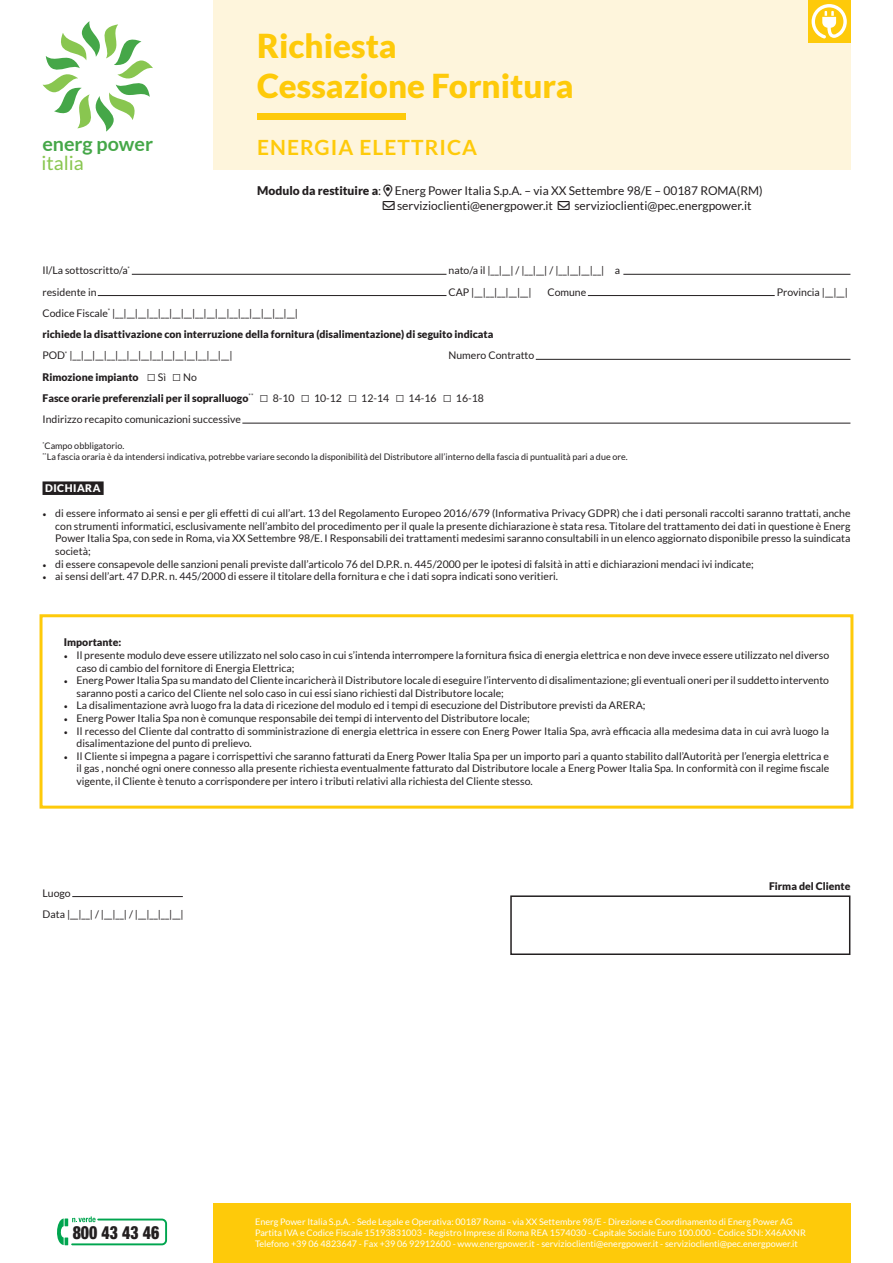
<style>
.page{position:relative;width:893px;height:1263px;background:#fff}
.page>*{position:absolute;margin:0;border:0;box-sizing:border-box;transform-origin:0 0}
.t1{font:900 33px/39.6px "Lato";color:#feca0a}
.t2{font:700 21px "Lato";letter-spacing:.05em;color:#feca0a}
.t3{font:700 19.5px "Lato";color:#45a748}
.t4{font:19.5px "Lato";color:#89c650}
.t5{font:900 condensed 18.3px "Helvetica Neue LT Std";color:#231f20;scale:.87 1}
.t6{font:12px "Lato";color:#231f20}
.t7{font:10.5px/12.6px "Lato";color:#231f20}
.t8{font:900 10.5px "Lato";color:#231f20}
.t9{font:900 10.5px "Lato";letter-spacing:.05em;color:#fff}
.t10{font:9px/10.8px "Lato";color:#fff}
.t11{font:9px "Lato";color:#231f20}
.s1{font-weight:900}
.s2{font-family:"Arial";font-weight:400;font-size:15px}
.s3{font-weight:400}
.s4{font-family:"Minion Pro"}
</style>
<div class="page">
<div style="left:213px;top:1203px;width:637px;height:60px;background:#feca0a"></div>
<div style="left:213px;top:0;width:637px;height:170px;background:#fef5dc"></div>
<div style="left:257px;top:114px;width:149px;height:6px;background:#feca0a"></div>
<svg style="left:57px;top:1216px;width:111px;height:30px"></svg>
<div style="left:808px;top:0;width:42px;height:43px;background:#feca0a"></div>
<svg style="left:812px;top:4px;width:35px;height:34px"></svg>
<div style="left:43px;top:481px;width:61px;height:14px;background:#231f20"></div>
<hr style="left:72px;top:896px;width:111px;height:1px;background:#231f20">
<svg style="left:510px;top:895px;width:341px;height:60px"></svg>
<hr style="left:132px;top:274px;width:314px;height:1px;background:#231f20">
<hr style="left:623px;top:274px;width:227px;height:1px;background:#231f20">
<hr style="left:98px;top:295px;width:348px;height:1px;background:#231f20">
<hr style="left:588px;top:295px;width:187px;height:1px;background:#231f20">
<hr style="left:536px;top:359px;width:314px;height:1px;background:#231f20">
<hr style="left:242px;top:423px;width:608px;height:1px;background:#231f20">
<svg style="left:39px;top:614px;width:815px;height:195px"></svg>
<svg style="left:43px;top:21px;width:110px;height:111px"></svg>
<h3 class="t3" style="left:42px;top:132px;width:112px">energ power</h3>
<h3 class="t4" style="left:41px;top:152px;width:44px">italia</h3>
<h1 class="t1" style="left:257px;top:26px;width:318px">Richiesta<br>Cessazione Fornitura</h1>
<h2 class="t2" style="left:257px;top:135px;width:221px">ENERGIA ELETTRICA</h2>
<p class="t6" style="left:257px;top:184px;width:507px"><span class="s1">Modulo da restituire a</span>: Energ Power Italia S.p.A. – via XX Settembre 98/E – 00187 ROMA(RM)</p>
<p class="t6" style="left:383px;top:199px;width:370px">→ servizioclienti@energpower.it → servizioclienti@pec.energpower.it</p>
<p class="t7" style="left:43px;top:264px;width:89px">Il/La sottoscritto/a<sup>*</sup></p>
<p class="t7" style="left:448px;top:264px;width:157px">nato/a il |__|__| / |__|__| / |__|__|__|__|</p>
<p class="t7" style="left:615px;top:264px;width:7px">a</p>
<p class="t7" style="left:43px;top:285px;width:56px">residente in</p>
<p class="t7" style="left:448px;top:285px;width:85px">CAP |__|__|__|__|__|</p>
<p class="t7" style="left:547px;top:285px;width:40px">Comune</p>
<p class="t7" style="left:777px;top:285px;width:73px">Provincia |__|__|</p>
<p class="t7" style="left:43px;top:307px;width:257px">Codice Fiscale<sup>*</sup> |__|__|__|__|__|__|__|__|__|__|__|__|__|__|__|__|</p>
<p class="t8" style="left:43px;top:328px;width:452px">richiede la disattivazione con interruzione della fornitura (disalimentazione) di seguito indicata</p>
<p class="t7" style="left:43px;top:349px;width:192px">POD<sup>*</sup> |__|__|__|__|__|__|__|__|__|__|__|__|__|__|</p>
<p class="t7" style="left:448px;top:349px;width:87px">Numero Contratto</p>
<p class="t8" style="left:43px;top:371px;width:156px">Rimozione impianto <span class="s2">□</span> <span class="s3">Sì</span> <span class="s2">□</span> <span class="s3">No</span></p>
<p class="t8" style="left:43px;top:392px;width:443px">Fasce orarie preferenziali per il sopralluogo<sup>**</sup> <span class="s2">□</span> <span class="s3">8-10</span> <span class="s2">□</span> <span class="s3">10-12</span> <span class="s2">□</span> <span class="s3">12-14</span> <span class="s2">□</span> <span class="s3">14-16</span> <span class="s2">□</span> <span class="s3">16-18</span></p>
<p class="t7" style="left:43px;top:413px;width:200px">Indirizzo recapito comunicazioni successive</p>
<p class="t11" style="left:43px;top:441px;width:83px"><sup>*</sup>Campo obbligatorio.</p>
<p class="t11" style="left:43px;top:451px;width:587px"><sup>**</sup>La fascia oraria è da intendersi indicativa, potrebbe variare secondo la disponibilità del Distributore all’interno della fascia di puntualità pari a due ore.</p>
<p class="t9" style="left:45px;top:482px;width:57px">DICHIARA</p>
<p class="t7" style="left:55px;top:507px;width:797px;text-align:justify;text-indent:-13px"><span class="s4">•</span> di essere informato ai sensi e per gli effetti di cui all’art. 13 del Regolamento Europeo 2016/679 (Informativa Privacy GDPR) che i dati personali raccolti saranno trattati, anche con strumenti informatici, esclusivamente nell’ambito del procedimento per il quale la presente dichiarazione è stata resa. Titolare del trattamento dei dati in questione è Energ Power Italia Spa, con sede in Roma, via XX Settembre 98/E. I Responsabili dei trattamenti medesimi saranno consultabili in un elenco aggiornato disponibile presso la suindicata società;</p>
<p class="t7" style="left:43px;top:557px;width:713px"><span class="s4">•</span> di essere consapevole delle sanzioni penali previste dall’articolo 76 del D.P.R. n. 445/2000 per le ipotesi di falsità in atti e dichiarazioni mendaci ivi indicate;</p>
<p class="t7" style="left:43px;top:570px;width:517px"><span class="s4">•</span> ai sensi dell’art. 47 D.P.R. n. 445/2000 di essere il titolare della fornitura e che i dati sopra indicati sono veritieri.</p>
<p class="t8" style="left:64px;top:636px;width:59px">Importante:</p>
<p class="t7" style="left:77px;top:649px;width:754px;text-indent:-13px"><span class="s4">•</span> Il presente modulo deve essere utilizzato nel solo caso in cui s’intenda interrompere la fornitura fisica di energia elettrica e non deve invece essere utilizzato nel diverso caso di cambio del fornitore di Energia Elettrica;</p>
<p class="t7" style="left:77px;top:674px;width:754px;text-indent:-13px"><span class="s4">•</span> Energ Power Italia Spa su mandato del Cliente incaricherà il Distributore locale di eseguire l’intervento di disalimentazione; gli eventuali oneri per il suddetto intervento saranno posti a carico del Cliente nel solo caso in cui essi siano richiesti dal Distributore locale;</p>
<p class="t7" style="left:64px;top:699px;width:583px"><span class="s4">•</span> La disalimentazione avrà luogo fra la data di ricezione del modulo ed i tempi di esecuzione del Distributore previsti da ARERA;</p>
<p class="t7" style="left:64px;top:712px;width:468px"><span class="s4">•</span> Energ Power Italia Spa non è comunque responsabile dei tempi di intervento del Distributore locale;</p>
<p class="t7" style="left:77px;top:724px;width:754px;text-indent:-13px"><span class="s4">•</span> Il recesso del Cliente dal contratto di somministrazione di energia elettrica in essere con Energ Power Italia Spa, avrà efficacia alla medesima data in cui avrà luogo la disalimentazione del punto di prelievo.</p>
<p class="t7" style="left:77px;top:750px;width:754px;text-align:justify;text-indent:-13px"><span class="s4">•</span> Il Cliente si impegna a pagare i corrispettivi che saranno fatturati da Energ Power Italia Spa per un importo pari a quanto stabilito dall’Autorità per l’energia elettrica e il gas , nonché ogni onere connesso alla presente richiesta eventualmente fatturato dal Distributore locale a Energ Power Italia Spa. In conformità con il regime fiscale vigente, il Cliente è tenuto a corrispondere per intero i tributi relativi alla richiesta del Cliente stesso.</p>
<p class="t7" style="left:43px;top:886px;width:30px">Luogo</p>
<p class="t7" style="left:43px;top:908px;width:143px">Data |__|__| / |__|__| / |__|__|__|__|</p>
<p class="t8" style="left:769px;top:880px;width:83px">Firma del Cliente</p>
<h3 class="t5" style="left:73px;top:1221px;width:101px">800 43 43 46</h3>
<p class="t10" style="left:255px;top:1216px;width:552px">Energ Power Italia S.p.A. - Sede Legale e Operativa: 00187 Roma - via XX Settembre 98/E - Direzione e Coordinamento di Energ Power AG<br>Partita IVA e Codice Fiscale 15193831003 - Registro Imprese di Roma REA 1574030 - Capitale Sociale Euro 100.000 - Codice SDI: X46AXNR<br>Telefono +39 06 4823647 - Fax +39 06 92912600 - www.energpower.it - servizioclienti@energpower.it - servizioclienti@pec.energpower.it</p>
</div>
